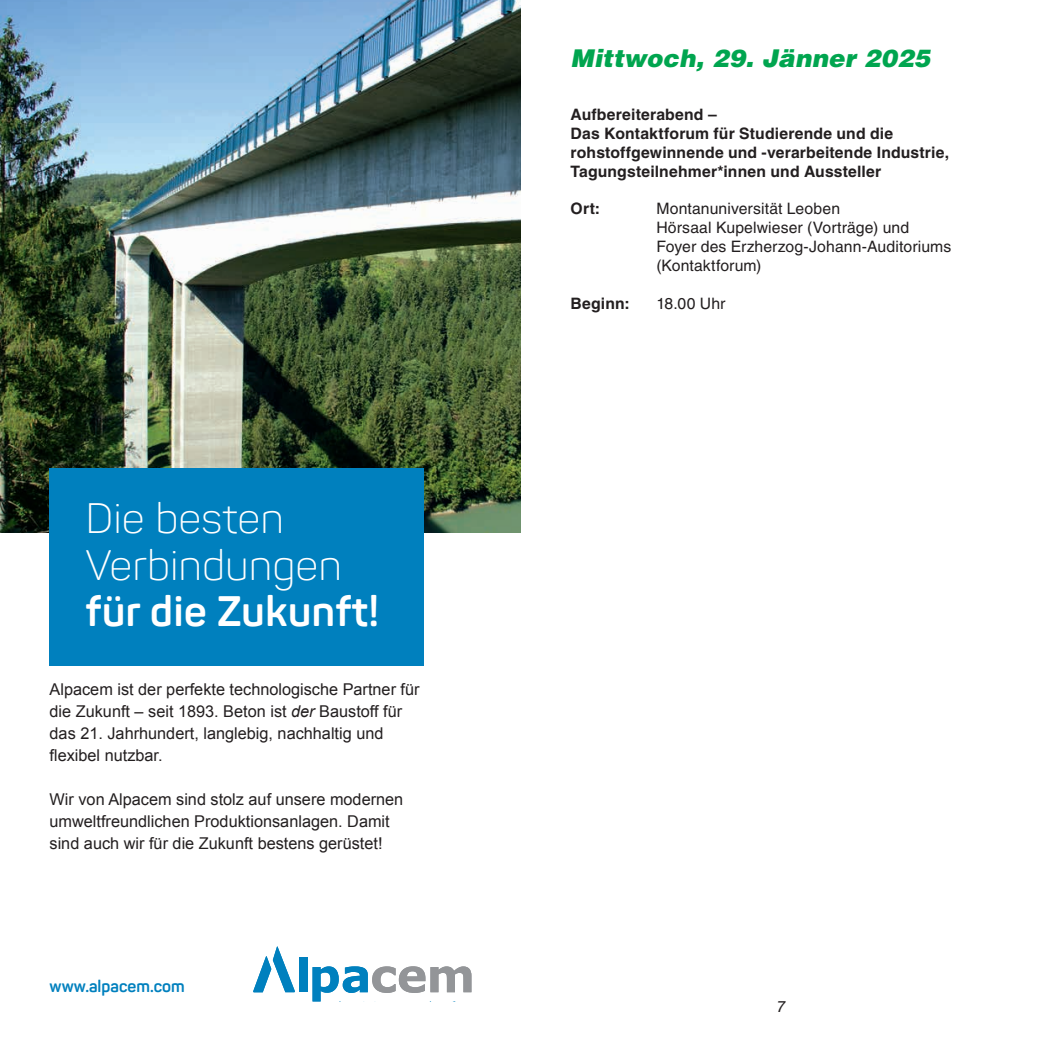
<style>
.page{position:relative;width:1042px;height:1042px;background:#fff}
.page>*{position:absolute;margin:0;border:0;box-sizing:border-box;transform-origin:0 0}
.t1{font:300 42px/46.4px "Panton";letter-spacing:.015em;color:#fff}
.t2{font:700 42px "Panton";letter-spacing:.015em;color:#fff}
.t3{font:italic 900 24.5px "Helvetica LT Std";letter-spacing:.005em;color:#00a54f}
.t4{font:700 16.62px "Panton";color:#0080be}
.t5{font:16.28px/21.9px "Arial";color:#231f20}
.t6{font:700 15.75px/18.9px "Helvetica LT Std";letter-spacing:.01em;color:#231f20}
.t7{font:15.75px/18.9px "Helvetica LT Std";letter-spacing:.01em;color:#231f20}
.t8{font:italic 15.75px "Helvetica LT Std";color:#231f20}
.s1{font-style:italic}
</style>
<div class="page">
<img style="left:0;top:0;width:521px;height:533px">
<div style="left:50px;top:468px;width:374px;height:198px;background:#0080be"></div>
<div style="left:299px;top:957px;width:8px;height:35px;background:#0080be"></div>
<svg style="left:312px;top:966px;width:159px;height:35px"></svg>
<svg style="left:253px;top:946px;width:42px;height:46px"></svg>
<h1 class="t1" style="left:86px;top:495px;width:257px">Die besten<br>Verbindungen</h1>
<h1 class="t2" style="left:86px;top:585px;width:295px">für die Zukunft!</h1>
<p class="t5" style="left:50px;top:679px;width:371px">Alpacem ist der perfekte technologische Partner für die Zukunft – seit 1893. Beton ist <span class="s1">der</span> Baustoff für das 21. Jahrhundert, langlebig, nachhaltig und flexibel nutzbar.</p>
<p class="t5" style="left:50px;top:788px;width:355px">Wir von Alpacem sind stolz auf unsere modernen umweltfreundlichen Produktionsanlagen. Damit sind auch wir für die Zukunft bestens gerüstet!</p>
<p class="t4" style="left:50px;top:976px;width:137px">www.alpacem.com</p>
<h2 class="t3" style="left:570px;top:42px;width:361px">Mittwoch, 29. Jänner 2025</h2>
<p class="t6" style="left:570px;top:105px;width:380px">Aufbereiterabend –<br>Das Kontaktforum für Studierende und die rohstoffgewinnende und -verarbeitende Industrie, Tagungsteilnehmer*innen und Aussteller</p>
<p class="t6" style="left:570px;top:199px;width:31px">Ort:</p>
<p class="t7" style="left:656px;top:199px;width:296px">Montanuniversität Leoben<br>Hörsaal Kupelwieser (Vorträge) und<br>Foyer des Erzherzog-Johann-Auditoriums (Kontaktforum)</p>
<p class="t6" style="left:570px;top:294px;width:61px">Beginn:</p>
<p class="t7" style="left:656px;top:294px;width:71px">18.00 Uhr</p>
<p class="t8" style="left:777px;top:997px;width:10px">7</p>
</div>
